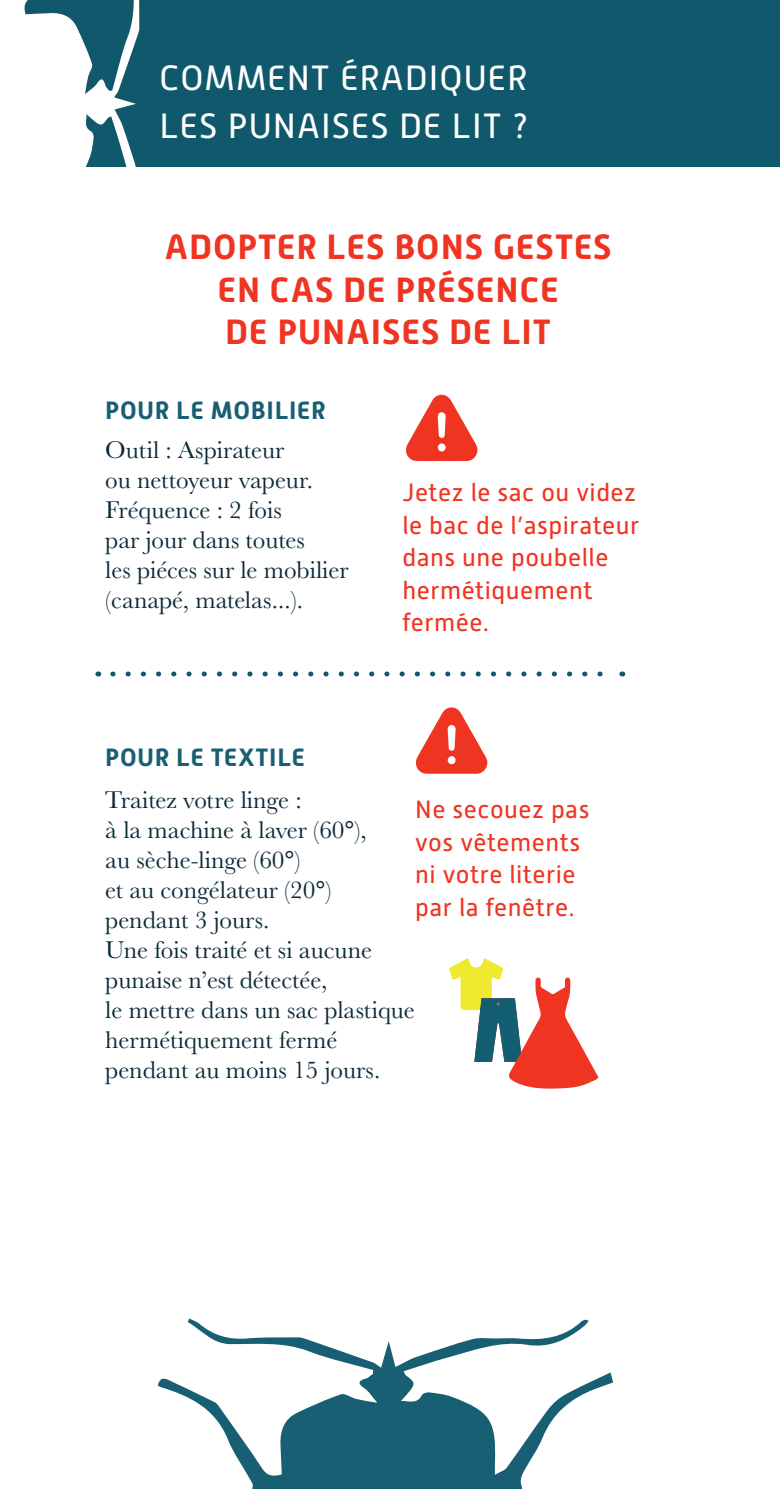
<style>
.page{position:relative;width:780px;height:1489px;background:#fff}
.page>*{position:absolute;margin:0;border:0;box-sizing:border-box;transform-origin:0 0}
.t1{font:700 35px "Alwyn New";letter-spacing:.03em;color:#ef3522}
.t2{font:35px "Alwyn New";letter-spacing:.03em;color:#fff}
.t3{font:25px/30px "Baskerville URW";color:#0b2a38}
.t4{font:25px/32.5px "Alwyn New";letter-spacing:.02em;color:#ef3522}
.t5{font:700 25px "Alwyn New";letter-spacing:.03em;color:#185f73}
</style>
<div class="page">
<svg style="left:157px;top:1318px;width:457px;height:170px"></svg>
<svg style="left:113px;top:671px;width:490px;height:5px"></svg>
<svg style="left:449px;top:958px;width:149px;height:130px"></svg>
<svg style="left:415px;top:707px;width:72px;height:66px"></svg>
<svg style="left:406px;top:394px;width:71px;height:67px"></svg>
<div style="left:0;top:0;width:780px;height:167px;background:#10586c"></div>
<svg style="left:0;top:0;width:140px;height:167px;fill:#fff"></svg>
<p class="t2" style="left:159px;top:59px;width:369px">COMMENT ÉRADIQUER</p>
<p class="t2" style="left:159px;top:106px;width:370px">LES PUNAISES DE LIT ?</p>
<p class="t1" style="left:165px;top:227px;width:448px">ADOPTER LES BONS GESTES</p>
<p class="t1" style="left:218px;top:269px;width:342px">EN CAS DE PRÉSENCE</p>
<p class="t1" style="left:225px;top:312px;width:327px">DE PUNAISES DE LIT</p>
<p class="t5" style="left:105px;top:396px;width:222px">POUR LE MOBILIER</p>
<p class="t3" style="left:105px;top:434px;width:180px">Outil : Aspirateur</p>
<p class="t3" style="left:105px;top:464px;width:209px">ou nettoyeur vapeur.</p>
<p class="t3" style="left:105px;top:494px;width:178px">Fréquence : 2 fois</p>
<p class="t3" style="left:105px;top:524px;width:201px">par jour dans toutes</p>
<p class="t3" style="left:105px;top:554px;width:245px">les piéces sur le mobilier</p>
<p class="t3" style="left:105px;top:584px;width:199px">(canapé, matelas...).</p>
<p class="t5" style="left:105px;top:742px;width:201px">POUR LE TEXTILE</p>
<p class="t4" style="left:402px;top:476px;width:235px">Jetez le sac ou videz</p>
<p class="t4" style="left:402px;top:509px;width:238px">le bac de l’aspirateur dans une poubelle</p>
<p class="t4" style="left:402px;top:574px;width:191px">hermétiquement</p>
<p class="t4" style="left:402px;top:606px;width:88px">fermée.</p>
<p class="t3" style="left:105px;top:783px;width:198px">Traitez votre linge :</p>
<p class="t3" style="left:105px;top:813px;width:263px">à la machine à laver (60°),</p>
<p class="t3" style="left:105px;top:843px;width:197px">au sèche-linge (60°)</p>
<p class="t3" style="left:105px;top:873px;width:227px">et au congélateur (20°)</p>
<p class="t3" style="left:105px;top:903px;width:166px">pendant 3 jours.</p>
<p class="t3" style="left:105px;top:933px;width:268px">Une fois traité et si aucune</p>
<p class="t3" style="left:105px;top:963px;width:223px">punaise n’est détectée,</p>
<p class="t3" style="left:105px;top:993px;width:311px">le mettre dans un sac plastique hermétiquement fermé</p>
<p class="t3" style="left:105px;top:1053px;width:276px">pendant au moins 15 jours.</p>
<p class="t4" style="left:415px;top:793px;width:176px">Ne secouez pas</p>
<p class="t4" style="left:415px;top:826px;width:166px">vos vêtements</p>
<p class="t4" style="left:415px;top:858px;width:162px">ni votre literie</p>
<p class="t4" style="left:415px;top:891px;width:161px">par la fenêtre.</p>
</div>
